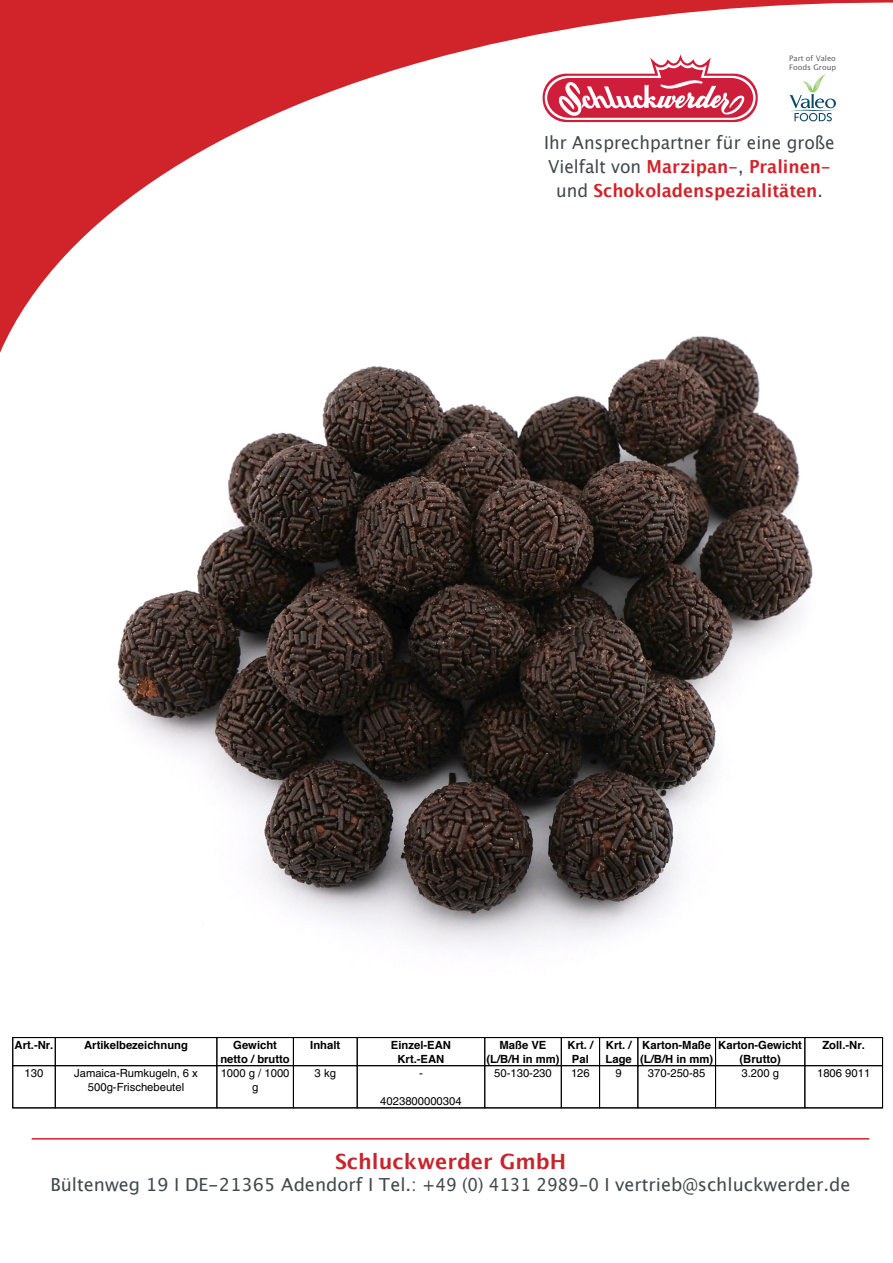
<style>
.page{position:relative;width:893px;height:1263px;background:#fff}
.page>*{position:absolute;margin:0;border:0;box-sizing:border-box;transform-origin:0 0}
.t1{font:700 21px "Lucida Grande";color:#c8242b}
.t2{font:18px/24px "Lucida Grande";color:#41494e;text-align:center;scale:.95 1}
.t3{font:18px "Lucida Grande";color:#41494e}
.t4{font:700 11.25px/14.1px "Helvetica";color:#000;text-align:center}
.t5{font:11.25px/14.1px "Helvetica";color:#000;text-align:center}
.t6{font:7.5px/9px "Lucida Sans Unicode";color:#5f5f62}
.s1{font-weight:700;color:#d1232a}
.s2{color:#d1232a}
.s3{font-family:"Helvetica Neue"}
</style>
<div class="page">
<svg style="left:0;top:0;width:893px;height:353px"></svg>
<svg style="left:543px;top:54px;width:215px;height:68px"></svg>
<svg style="left:788px;top:73px;width:48px;height:48px"></svg>
<hr style="left:32px;top:1138px;width:837px;height:1px;background:#d1232a">
<div style="left:12px;top:1037px;width:44px;height:29px;border:1px solid #000"></div>
<div style="left:55px;top:1037px;width:162px;height:29px;border:1px solid #000"></div>
<div style="left:216px;top:1037px;width:78px;height:29px;border:1px solid #000"></div>
<div style="left:293px;top:1037px;width:65px;height:29px;border:1px solid #000"></div>
<div style="left:357px;top:1037px;width:128px;height:29px;border:1px solid #000"></div>
<div style="left:484px;top:1037px;width:78px;height:29px;border:1px solid #000"></div>
<div style="left:561px;top:1037px;width:39px;height:29px;border:1px solid #000"></div>
<div style="left:599px;top:1037px;width:39px;height:29px;border:1px solid #000"></div>
<div style="left:637px;top:1037px;width:79px;height:29px;border:1px solid #000"></div>
<div style="left:715px;top:1037px;width:90px;height:29px;border:1px solid #000"></div>
<div style="left:804px;top:1037px;width:79px;height:29px;border:1px solid #000"></div>
<div style="left:12px;top:1065px;width:44px;height:43px;border:1px solid #000"></div>
<div style="left:55px;top:1065px;width:162px;height:43px;border:1px solid #000"></div>
<div style="left:216px;top:1065px;width:78px;height:43px;border:1px solid #000"></div>
<div style="left:293px;top:1065px;width:65px;height:43px;border:1px solid #000"></div>
<div style="left:357px;top:1065px;width:128px;height:43px;border:1px solid #000"></div>
<div style="left:484px;top:1065px;width:78px;height:43px;border:1px solid #000"></div>
<div style="left:561px;top:1065px;width:39px;height:43px;border:1px solid #000"></div>
<div style="left:599px;top:1065px;width:39px;height:43px;border:1px solid #000"></div>
<div style="left:637px;top:1065px;width:79px;height:43px;border:1px solid #000"></div>
<div style="left:715px;top:1065px;width:90px;height:43px;border:1px solid #000"></div>
<div style="left:804px;top:1065px;width:79px;height:43px;border:1px solid #000"></div>
<img style="left:54px;top:308px;width:785px;height:640px">
<p class="t6" style="left:789px;top:53px;width:48px">Part of Valeo<br>Foods Group</p>
<h2 class="t2" style="left:544px;top:131px;width:307px">Ihr Ansprechpartner für eine große<br>Vielfalt von <span class="s1">Marzipan</span><span class="s2">-</span>, <span class="s1">Pralinen&shy;</span>und <span class="s1">Schokoladenspezialitäten</span>.</h2>
<p class="t4" style="left:15px;top:1038px;width:40px">Art.-Nr.</p>
<p class="t4" style="left:84px;top:1038px;width:105px">Artikelbezeichnung</p>
<p class="t4" style="left:220px;top:1038px;width:71px">Gewicht netto / brutto</p>
<p class="t4" style="left:310px;top:1038px;width:32px">Inhalt</p>
<p class="t4" style="left:391px;top:1038px;width:62px">Einzel-EAN<br>Krt.-EAN</p>
<p class="t4" style="left:486px;top:1038px;width:75px">Maße VE (L/B/H in mm)</p>
<p class="t4" style="left:568px;top:1038px;width:27px">Krt. /<br>Pal</p>
<p class="t4" style="left:606px;top:1038px;width:28px;text-align:left">Krt. /<br>Lage</p>
<p class="t4" style="left:640px;top:1038px;width:75px;text-align:left">Karton-Maße (L/B/H in mm)</p>
<p class="t4" style="left:718px;top:1038px;width:85px">Karton-Gewicht (Brutto)</p>
<p class="t4" style="left:822px;top:1038px;width:44px">Zoll.-Nr.</p>
<p class="t5" style="left:25px;top:1066px;width:20px">130</p>
<p class="t5" style="left:74px;top:1066px;width:125px">Jamaica-Rumkugeln, 6 x<br>500g-Frischebeutel</p>
<p class="t5" style="left:221px;top:1066px;width:70px">1000 g / 1000 g</p>
<p class="t5" style="left:315px;top:1066px;width:23px">3 kg</p>
<p class="t5" style="left:419px;top:1066px;width:5px">-</p>
<p class="t5" style="left:380px;top:1094px;width:83px">4023800000304</p>
<p class="t5" style="left:494px;top:1066px;width:59px">50-130-230</p>
<p class="t5" style="left:571px;top:1066px;width:20px">126</p>
<p class="t5" style="left:616px;top:1066px;width:8px">9</p>
<p class="t5" style="left:648px;top:1066px;width:59px">370-250-85</p>
<p class="t5" style="left:741px;top:1066px;width:39px">3.200 g</p>
<p class="t5" style="left:817px;top:1066px;width:55px">1806 9011</p>
<h1 class="t1" style="left:335px;top:1144px;width:233px">Schluckwerder GmbH</h1>
<h2 class="t3" style="left:50px;top:1174px;width:802px">Bültenweg 19 <span class="s3">Ⅰ</span> DE-21365 Adendorf <span class="s3">Ⅰ</span> Tel.: +49 (0) 4131 2989-0 <span class="s3">Ⅰ</span> vertrieb@schluckwerder.de</h2>
</div>
